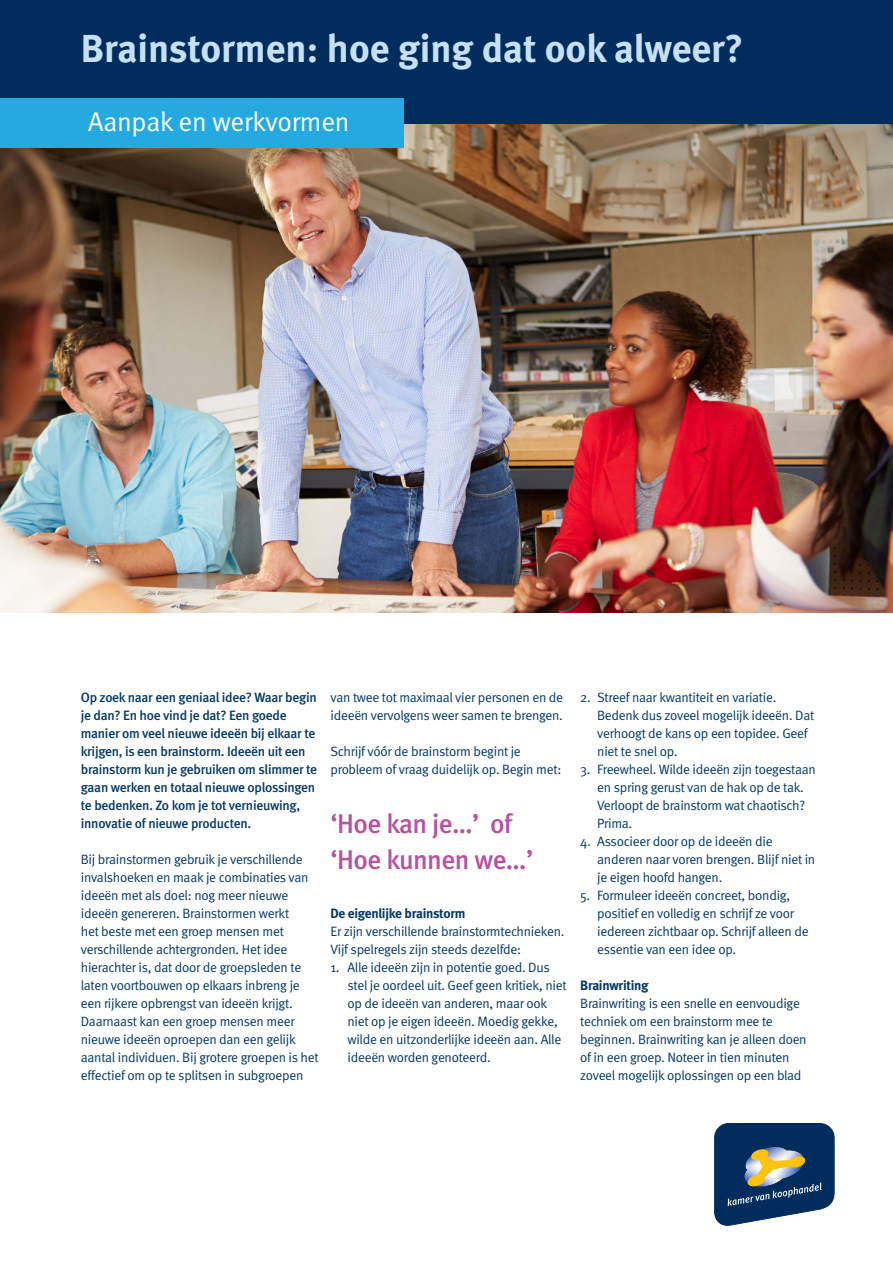
<style>
.page{position:relative;width:893px;height:1263px;background:#fff}
.page>*{position:absolute;margin:0;border:0;box-sizing:border-box;transform-origin:0 0}
.t1{font:700 39px "Meta";color:#c7e0f3}
.t2{font:500 27px "Meta";letter-spacing:-.02em;color:#b8529f}
.Body{font:27px "Meta Normal";letter-spacing:-.01em;color:#fff}
.t3{font:13.5px/18px "Meta Normal";letter-spacing:-.02em;color:#043968}
.t4{font:500 13.5px/18px "Meta";letter-spacing:-.02em;color:#043968}
.t5{font:700 13.5px "Meta";letter-spacing:-.02em;color:#043968}
</style>
<div class="page">
<svg style="left:714px;top:1123px;width:120px;height:103px;background:#3a5975"></svg>
<img style="left:0;top:123px;width:893px;height:489px">
<div style="left:0;top:0;width:893px;height:123px;background:#002d5e"></div>
<div style="left:0;top:98px;width:403px;height:50px;background:#24aae1"></div>
<p class="t1" style="left:81px;top:26px;width:664px">Brainstormen: hoe ging dat ook alweer?</p>
<p class="Body" style="left:88px;top:106px;width:263px">Aanpak en werkvormen</p>
<p class="t4" style="left:81px;top:688px;width:238px">Op zoek naar een geniaal idee? Waar begin je dan? En hoe vind je dat? Een goede manier om veel nieuwe ideeën bij elkaar te krijgen, is een brainstorm. Ideeën uit een brainstorm kun je gebruiken om slimmer te gaan werken en totaal nieuwe oplossingen te bedenken. Zo kom je tot vernieuwing, innovatie of nieuwe producten.</p>
<p class="t3" style="left:81px;top:850px;width:239px">Bij brainstormen gebruik je verschillende invalshoeken en maak je combinaties van ideeën met als doel: nog meer nieuwe ideeën genereren. Brainstormen werkt<br>het beste met een groep mensen met verschillende achtergronden. Het idee hierachter is, dat door de groepsleden te laten voortbouwen op elkaars inbreng je een rijkere opbrengst van ideeën krijgt.<br>Daarnaast kan een groep mensen meer nieuwe ideeën oproepen dan een gelijk aantal individuen. Bij grotere groepen is het effectief om op te splitsen in subgroepen</p>
<p class="t3" style="left:330px;top:688px;width:234px">van twee tot maximaal vier personen en de ideeën vervolgens weer samen te brengen.</p>
<p class="t3" style="left:330px;top:742px;width:232px">Schrijf vóór de brainstorm begint je probleem of vraag duidelijk op. Begin met:</p>
<p class="t2" style="left:330px;top:807px;width:183px">‘Hoe kan je…’ of</p>
<p class="t2" style="left:330px;top:843px;width:204px">‘Hoe kunnen we…’</p>
<p class="t5" style="left:330px;top:905px;width:136px">De eigenlijke brainstorm</p>
<p class="t3" style="left:330px;top:922px;width:235px">Er zijn verschillende brainstormtechnieken.<br>Vijf spelregels zijn steeds dezelfde:</p>
<p class="t3" style="left:348px;top:958px;width:220px;text-indent:-17px">1. Alle ideeën zijn in potentie goed. Dus stel je oordeel uit. Geef geen kritiek, niet op de ideeën van anderen, maar ook niet op je eigen ideeën. Moedig gekke, wilde en uitzonderlijke ideeën aan. Alle ideeën worden genoteerd.</p>
<p class="t3" style="left:597px;top:688px;width:219px;text-indent:-17px">2. Streef naar kwantiteit en variatie.<br>Bedenk dus zoveel mogelijk ideeën. Dat verhoogt de kans op een topidee. Geef niet te snel op.</p>
<p class="t3" style="left:597px;top:760px;width:220px;text-indent:-17px">3. Freewheel. Wilde ideeën zijn toegestaan en spring gerust van de hak op de tak.<br>Verloopt de brainstorm wat chaotisch?<br>Prima.</p>
<p class="t3" style="left:597px;top:832px;width:220px;text-indent:-17px">4. Associeer door op de ideeën die anderen naar voren brengen. Blijf niet in je eigen hoofd hangen.</p>
<p class="t3" style="left:597px;top:886px;width:213px;text-indent:-17px">5. Formuleer ideeën concreet, bondig, positief en volledig en schrijf ze voor iedereen zichtbaar op. Schrijf alleen de essentie van een idee op.</p>
<p class="t5" style="left:580px;top:977px;width:70px">Brainwriting</p>
<p class="t3" style="left:580px;top:994px;width:228px">Brainwriting is een snelle en eenvoudige techniek om een brainstorm mee te beginnen. Brainwriting kan je alleen doen of in een groep. Noteer in tien minuten zoveel mogelijk oplossingen op een blad</p>
</div>
